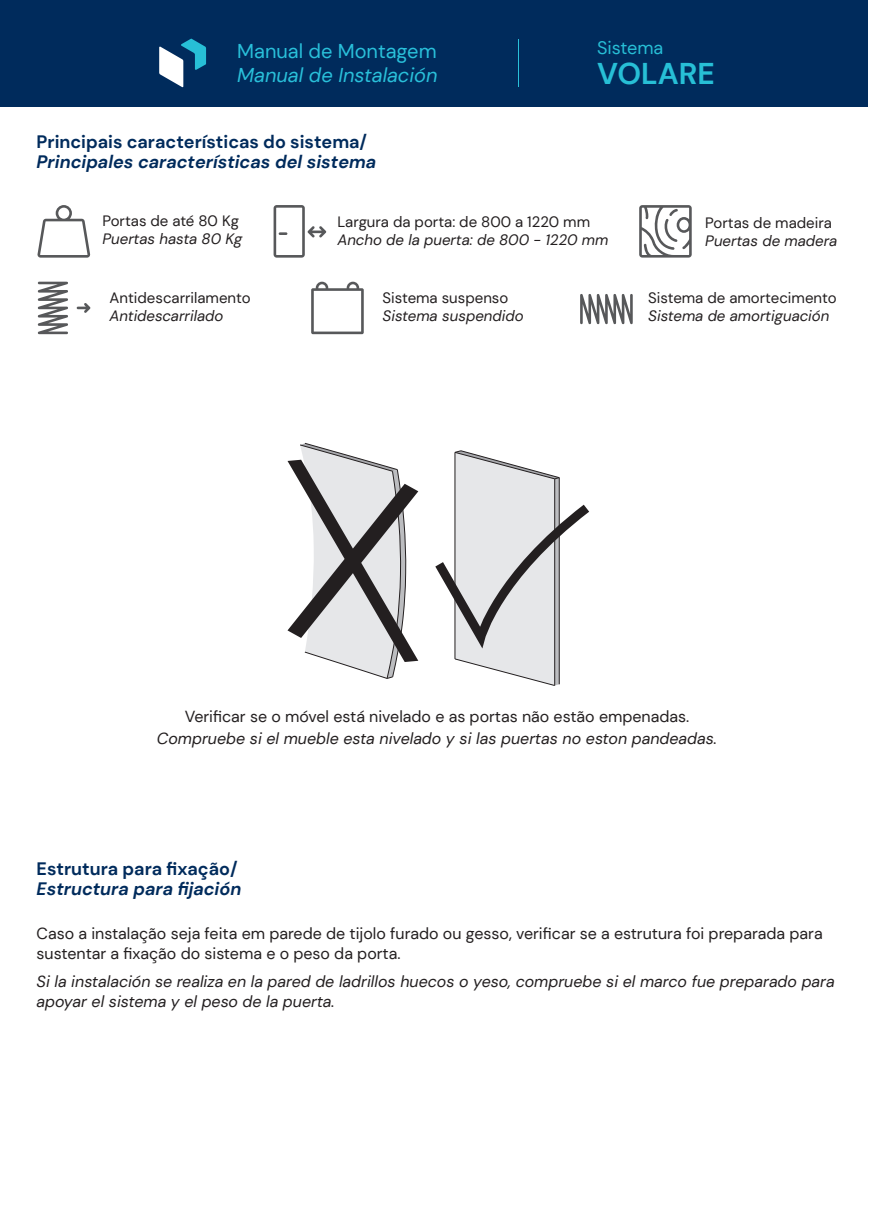
<style>
.page{position:relative;width:874px;height:1225px;background:#fff}
.page>*{position:absolute;margin:0;border:0;box-sizing:border-box;transform-origin:0 0}
.t1{font:700 30px "DM Sans";color:#27bfd6}
.t2{font:italic 20px "DM Sans";color:#29c0da}
.t3{font:20px "DM Sans";color:#29c0da}
.t4{font:italic 700 18px "DM Sans";color:#002b5c}
.t5{font:700 18px "DM Sans";color:#002b5c}
.t6{font:18px "DM Sans";color:#27bfd6}
.t7{font:16px/20px "DM Sans";color:#231f20}
.t8{font:italic 16px/20px "DM Sans";color:#231f20}
.t9{font:italic 15px "DM Sans";color:#231f20}
.t10{font:15px "DM Sans";color:#231f20}
</style>
<div class="page">
<div style="left:0;top:0;width:867px;height:107px;background:#002b5c"></div>
<svg style="left:159px;top:39px;width:47px;height:48px"></svg>
<hr style="left:518px;top:39px;width:1px;height:48px;background:#29c0da">
<svg style="left:37px;top:205px;width:53px;height:53px"></svg>
<svg style="left:639px;top:205px;width:52px;height:53px"></svg>
<svg style="left:311px;top:282px;width:52px;height:52px"></svg>
<svg style="left:580px;top:294px;width:52px;height:30px"></svg>
<svg style="left:287px;top:443px;width:131px;height:235px"></svg>
<svg style="left:435px;top:451px;width:154px;height:234px"></svg>
<svg style="left:77px;top:303px;width:13px;height:10px"></svg>
<svg style="left:38px;top:281px;width:30px;height:53px"></svg>
<svg style="left:273px;top:205px;width:53px;height:53px"></svg>
<p class="t3" style="left:237px;top:39px;width:201px">Manual de Montagem</p>
<p class="t2" style="left:237px;top:63px;width:202px">Manual de Instalación</p>
<p class="t5" style="left:37px;top:131px;width:332px">Principais características do sistema/</p>
<p class="t4" style="left:37px;top:151px;width:341px">Principales características del sistema</p>
<p class="t6" style="left:596px;top:36px;width:68px">Sistema</p>
<h1 class="t1" style="left:596px;top:54px;width:119px">VOLARE</h1>
<p class="t10" style="left:102px;top:211px;width:138px">Portas de até 80 Kg</p>
<p class="t9" style="left:102px;top:229px;width:141px">Puertas hasta 80 Kg</p>
<p class="t10" style="left:109px;top:288px;width:142px">Antidescarrilamento</p>
<p class="t9" style="left:109px;top:306px;width:115px">Antidescarrilado</p>
<p class="t10" style="left:337px;top:212px;width:254px">Largura da porta: de 800 a 1220 mm</p>
<p class="t9" style="left:337px;top:230px;width:272px">Ancho de la puerta: de 800 - 1220 mm</p>
<p class="t10" style="left:382px;top:288px;width:127px">Sistema suspenso</p>
<p class="t9" style="left:382px;top:306px;width:142px">Sistema suspendido</p>
<p class="t10" style="left:705px;top:213px;width:128px">Portas de madeira</p>
<p class="t9" style="left:705px;top:231px;width:133px">Puertas de madera</p>
<p class="t10" style="left:648px;top:289px;width:190px">Sistema de amortecimento</p>
<p class="t9" style="left:648px;top:307px;width:182px">Sistema de amortiguación</p>
<p class="t7" style="left:184px;top:706px;width:506px">Verificar se o móvel está nivelado e as portas não estão empenadas.</p>
<p class="t8" style="left:157px;top:728px;width:561px">Compruebe si el mueble esta nivelado y si las puertas no eston pandeadas.</p>
<p class="t5" style="left:37px;top:858px;width:202px">Estrutura para fixação/</p>
<p class="t4" style="left:37px;top:878px;width:206px">Estructura para fijación</p>
<p class="t7" style="left:37px;top:923px;width:787px">Caso a instalação seja feita em parede de tijolo furado ou gesso, verificar se a estrutura foi preparada para sustentar a fixação do sistema e o peso da porta.</p>
<p class="t8" style="left:37px;top:971px;width:799px">Si la instalación se realiza en la pared de ladrillos huecos o yeso, compruebe si el marco fue preparado para apoyar el sistema y el peso de la puerta.</p>
</div>
